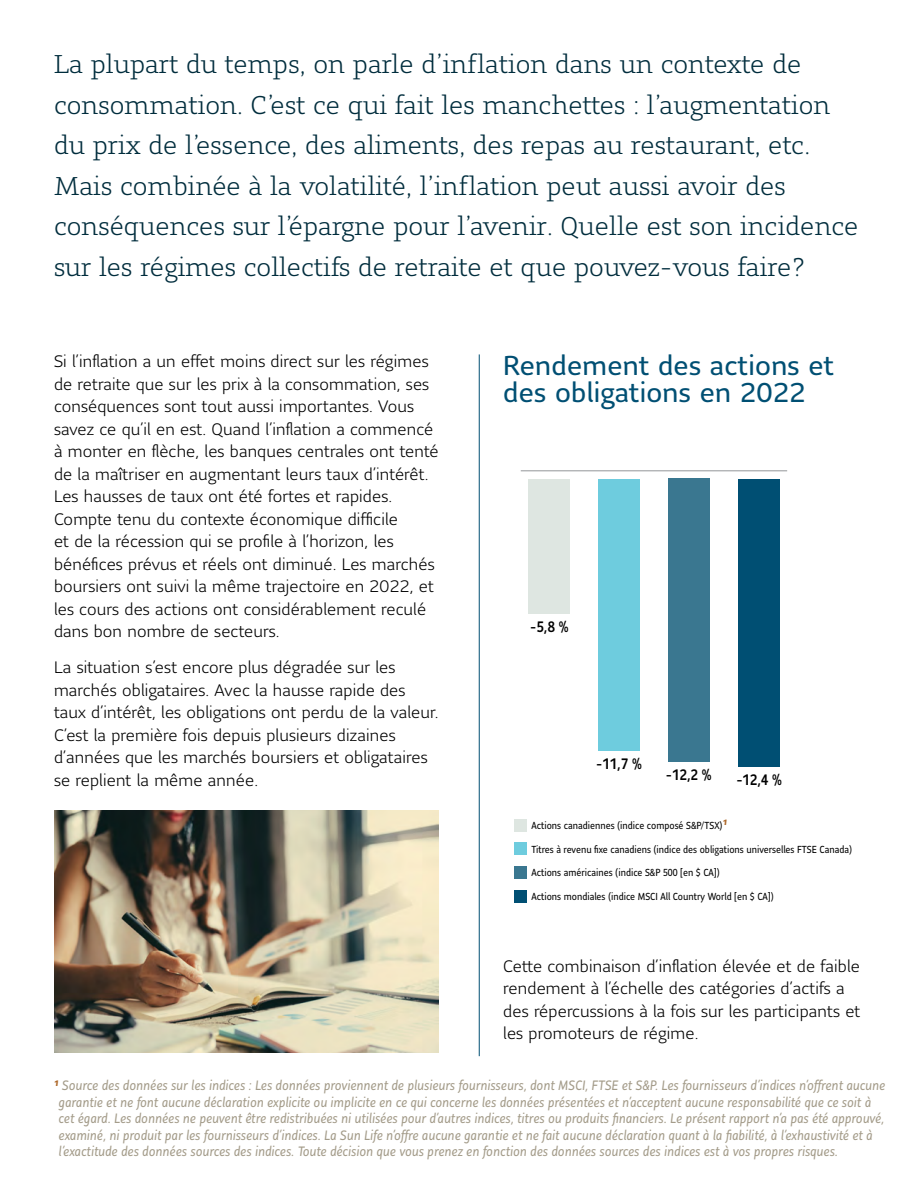
<style>
.page{position:relative;width:918px;height:1188px;background:#fff}
.page>*{position:absolute;margin:0;border:0;box-sizing:border-box;transform-origin:0 0}
.t1{font:27px/27px "Sun Life Sans";letter-spacing:.01em;color:#004f73}
.t2{font:300 25.5px/40.5px "Sun Life Serif";color:#002d3d}
.t3{font:300 16.5px/22.5px "Sun Life Sans";letter-spacing:.01em;color:#000}
.t4{font:500 15px "Sun Life Sans Condensed";color:#000}
.t5{font:italic 13.5px/16.5px "Sun Life Sans Condensed";color:#a49c8a}
.t6{font:10.05px "Sun Life Sans Condensed";color:#000}
</style>
<div class="page">
<div style="left:598px;top:479px;width:42px;height:271px;background:#6eccde"></div>
<div style="left:668px;top:479px;width:42px;height:283px;background:#3a7790"></div>
<div style="left:528px;top:479px;width:41px;height:134px;background:#dee6e1"></div>
<div style="left:739px;top:479px;width:41px;height:288px;background:#004f73"></div>
<div style="left:514px;top:843px;width:13px;height:12px;background:#6eccde"></div>
<div style="left:514px;top:890px;width:13px;height:13px;background:#004f73"></div>
<div style="left:514px;top:866px;width:13px;height:13px;background:#3a7790"></div>
<div style="left:514px;top:819px;width:13px;height:13px;background:#dee6e1"></div>
<hr style="left:521px;top:470px;width:266px;height:1px;background:#939598">
<hr style="left:479px;top:354px;width:1px;height:702px;background:#004f73">
<img style="left:54px;top:810px;width:385px;height:243px">
<p class="t2" style="left:54px;top:44px;width:806px">La plupart du temps, on parle d’inflation dans un contexte de consommation. C’est ce qui fait les manchettes : l’augmentation du prix de l’essence, des aliments, des repas au restaurant, etc.<br>Mais combinée à la volatilité, l’inflation peut aussi avoir des conséquences sur l’épargne pour l’avenir. Quelle est son incidence sur les régimes collectifs de retraite et que pouvez-vous faire?</p>
<p class="t3" style="left:54px;top:350px;width:386px">Si l’inflation a un effet moins direct sur les régimes de retraite que sur les prix à la consommation, ses conséquences sont tout aussi importantes. Vous savez ce qu’il en est. Quand l’inflation a commencé à monter en flèche, les banques centrales ont tenté de la maîtriser en augmentant leurs taux d’intérêt.<br>Les hausses de taux ont été fortes et rapides.<br>Compte tenu du contexte économique difficile<br>et de la récession qui se profile à l’horizon, les bénéfices prévus et réels ont diminué. Les marchés boursiers ont suivi la même trajectoire en 2022, et les cours des actions ont considérablement reculé dans bon nombre de secteurs.</p>
<p class="t3" style="left:54px;top:656px;width:386px">La situation s’est encore plus dégradée sur les marchés obligataires. Avec la hausse rapide des taux d’intérêt, les obligations ont perdu de la valeur.<br>C’est la première fois depuis plusieurs dizaines d’années que les marchés boursiers et obligataires se replient la même année.</p>
<h1 class="t1" style="left:503px;top:351px;width:332px">Rendement des actions et des obligations en 2022</h1>
<p class="t4" style="left:530px;top:617px;width:40px">-5,8 %</p>
<p class="t4" style="left:596px;top:753px;width:48px">-11,7 %</p>
<p class="t4" style="left:666px;top:765px;width:48px">-12,2 %</p>
<p class="t4" style="left:736px;top:769px;width:48px">-12,4 %</p>
<p class="t6" style="left:531px;top:819px;width:197px">Actions canadiennes (indice composé S&amp;P/TSX)<sup>1</sup></p>
<p class="t6" style="left:531px;top:842px;width:322px">Titres à revenu fixe canadiens (indice des obligations universelles FTSE Canada)</p>
<p class="t6" style="left:531px;top:890px;width:244px">Actions mondiales (indice MSCI All Country World [en $ CA])</p>
<p class="t6" style="left:531px;top:866px;width:190px">Actions américaines (indice S&amp;P 500 [en $ CA])</p>
<p class="t3" style="left:503px;top:954px;width:359px">Cette combinaison d’inflation élevée et de faible rendement à l’échelle des catégories d’actifs a des répercussions à la fois sur les participants et les promoteurs de régime.</p>
<p class="t5" style="left:59px;top:1077px;width:828px;text-indent:-5px"><sup>1</sup> Source des données sur les indices : Les données proviennent de plusieurs fournisseurs, dont MSCI, FTSE et S&amp;P. Les fournisseurs d’indices n’offrent aucune garantie et ne font aucune déclaration explicite ou implicite en ce qui concerne les données présentées et n’acceptent aucune responsabilité que ce soit à cet égard. Les données ne peuvent être redistribuées ni utilisées pour d’autres indices, titres ou produits financiers. Le présent rapport n’a pas été approuvé, examiné, ni produit par les fournisseurs d’indices. La Sun Life n’offre aucune garantie et ne fait aucune déclaration quant à la fiabilité, à l’exhaustivité et à l’exactitude des données sources des indices. Toute décision que vous prenez en fonction des données sources des indices est à vos propres risques.</p>
</div>
